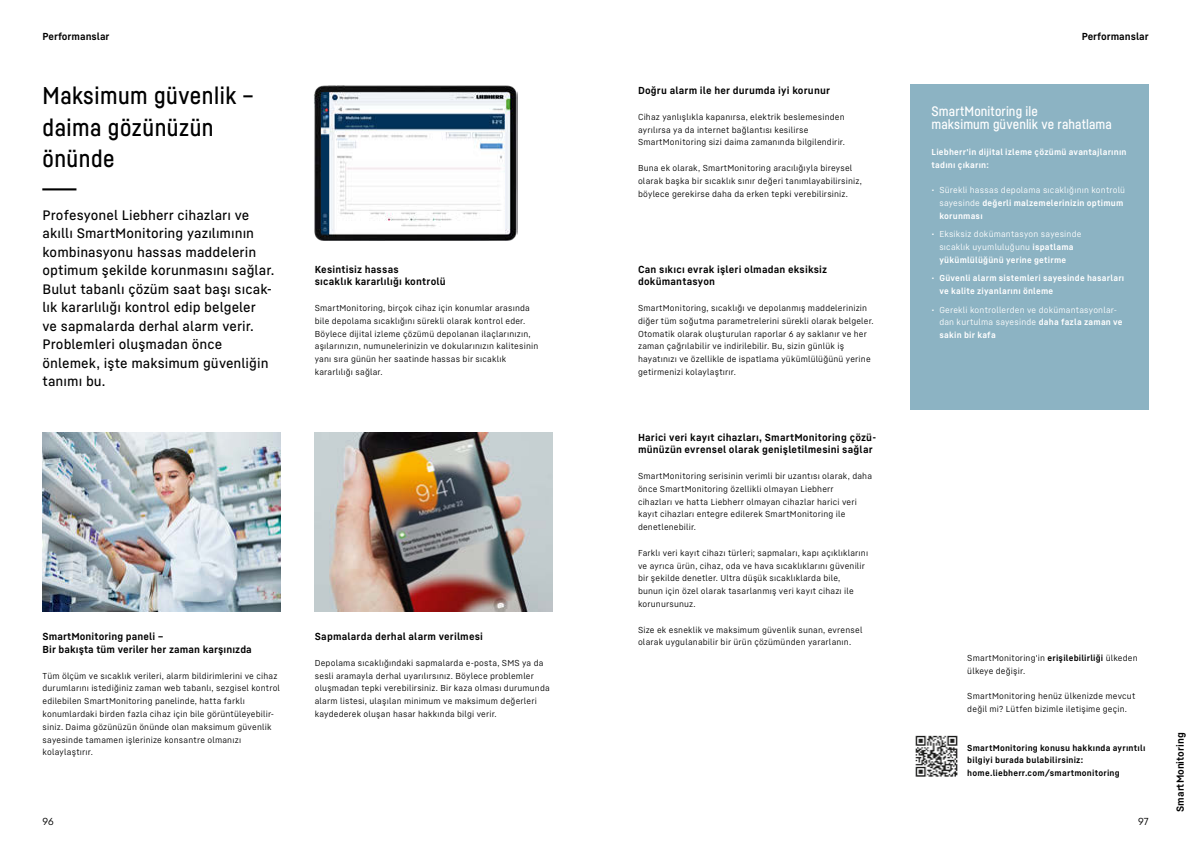
<style>
.page{position:relative;width:1191px;height:842px;background:#fff}
.page>*{position:absolute;margin:0;border:0;box-sizing:border-box;transform-origin:0 0}
.t1{font:24px/31.5px "Liebherr Head Regular 2";letter-spacing:.02em;color:#000}
.t2{font:500 13.5px/18.5px "Liebherr Text";letter-spacing:.005em;color:#000}
.t3{font:13.5px/12.8px "Liebherr Head Regular 2";letter-spacing:.005em;color:#fff}
.t4{font:700 10px/12.8px "Liebherr Text";letter-spacing:.015em;color:#000}
.t5{font:10px "Liebherr Text Regular 2";color:#000}
.t6{font:8.5px/12.8px "Liebherr Text Regular 2";letter-spacing:.02em;color:#000}
.t7{font:700 8.5px/12.8px "Liebherr Text";letter-spacing:.025em;color:#fff}
.t8{font:8.5px/12.8px "Liebherr Text Regular 2";letter-spacing:.02em;color:#fff;text-align:center}
.t9{font:700 8.5px/12.8px "Liebherr Text";letter-spacing:.025em;color:#000}
.s1{font-family:"Liebherr Text Regular 2";font-weight:400}
.s2{font-family:"Liebherr Text";font-weight:700}
</style>
<div class="page">
<img style="left:915px;top:735px;width:43px;height:42px">
<img style="left:314px;top:86px;width:203px;height:155px">
<img style="left:315px;top:432px;width:238px;height:179px">
<img style="left:43px;top:432px;width:238px;height:179px">
<div style="left:910px;top:84px;width:238px;height:326px;background:#8cb3c3"></div>
<p class="t4" style="left:43px;top:30px;width:68px">Performanslar</p>
<h1 class="t1" style="left:43px;top:79px;width:213px">Maksimum güvenlik – daima gözünüzün önünde</h1>
<h1 class="t1" style="left:43px;top:179px;width:36px">---</h1>
<p class="t2" style="left:43px;top:205px;width:233px">Profesyonel Liebherr cihazları ve akıllı SmartMonitoring yazılımının kombinasyonu hassas maddelerin optimum şekilde korunmasını sağlar.<br>Bulut tabanlı çözüm saat başı sıcak&shy;lık kararlılığı kontrol edip belgeler<br>ve sapmalarda derhal alarm verir.<br>Problemleri oluşmadan önce önlemek, işte maksimum güvenliğin tanımı bu.</p>
<p class="t4" style="left:315px;top:262px;width:132px">Kesintisiz hassas<br>sıcaklık kararlılığı kontrolü</p>
<p class="t6" style="left:315px;top:301px;width:225px">SmartMonitoring, birçok cihaz için konumlar arasında bile depolama sıcaklığını sürekli olarak kontrol eder.<br>Böylece dijital izleme çözümü depolanan ilaçlarınızın, aşılarınızın, numunelerinizin ve dokularınızın kalitesinin yanı sıra günün her saatinde hassas bir sıcaklık kararlılığı sağlar.</p>
<p class="t4" style="left:43px;top:630px;width:211px">SmartMonitoring paneli –<br>Bir bakışta tüm veriler her zaman karşınızda</p>
<p class="t6" style="left:43px;top:669px;width:239px">Tüm ölçüm ve sıcaklık verileri, alarm bildirimlerini ve cihaz durumlarını istediğiniz zaman web tabanlı, sezgisel kontrol edilebilen SmartMonitoring panelinde, hatta farklı konumlardaki birden fazla cihaz için bile görüntüleyebilir&shy;siniz. Daima gözünüzün önünde olan maksimum güvenlik sayesinde tamamen işlerinize konsantre olmanızı kolaylaştırır.</p>
<p class="t4" style="left:315px;top:630px;width:170px">Sapmalarda derhal alarm verilmesi</p>
<p class="t6" style="left:315px;top:656px;width:237px">Depolama sıcaklığındaki sapmalarda e-posta, SMS ya da sesli aramayla derhal uyarılırsınız. Böylece problemler oluşmadan tepki verebilirsiniz. Bir kaza olması durumunda alarm listesi, ulaşılan minimum ve maksimum değerleri kaydederek oluşan hasar hakkında bilgi verir.</p>
<p class="t4" style="left:638px;top:84px;width:193px">Doğru alarm ile her durumda iyi korunur</p>
<p class="t6" style="left:638px;top:110px;width:208px">Cihaz yanlışlıkla kapanırsa, elektrik beslemesinden ayrılırsa ya da internet bağlantısı kesilirse<br>SmartMonitoring sizi daima zamanında bilgilendirir.</p>
<p class="t6" style="left:638px;top:161px;width:225px">Buna ek olarak, SmartMonitoring aracılığıyla bireysel olarak başka bir sıcaklık sınır değeri tanımlayabilirsiniz, böylece gerekirse daha da erken tepki verebilirsiniz.</p>
<p class="t4" style="left:638px;top:262px;width:191px">Can sıkıcı evrak işleri olmadan eksiksiz dokümantasyon</p>
<p class="t6" style="left:638px;top:301px;width:237px">SmartMonitoring, sıcaklığı ve depolanmış maddelerinizin diğer tüm soğutma parametrelerini sürekli olarak belgeler.<br>Otomatik olarak oluşturulan raporlar 6 ay saklanır ve her zaman çağrılabilir ve indirilebilir. Bu, sizin günlük iş hayatınızı ve özellikle de ispatlama yükümlülüğünü yerine getirmenizi kolaylaştırır.</p>
<p class="t4" style="left:638px;top:430px;width:240px">Harici veri kayıt cihazları, SmartMonitoring çözü&shy;münüzün evrensel olarak genişletilmesini sağlar</p>
<p class="t6" style="left:638px;top:469px;width:235px">SmartMonitoring serisinin verimli bir uzantısı olarak, daha önce SmartMonitoring özellikli olmayan Liebherr<br>cihazları ve hatta Liebherr olmayan cihazlar harici veri kayıt cihazları entegre edilerek SmartMonitoring ile denetlenebilir.</p>
<p class="t6" style="left:638px;top:546px;width:232px">Farklı veri kayıt cihazı türleri; sapmaları, kapı açıklıklarını ve ayrıca ürün, cihaz, oda ve hava sıcaklıklarını güvenilir bir şekilde denetler. Ultra düşük sıcaklıklarda bile,<br>bunun için özel olarak tasarlanmış veri kayıt cihazı ile korunursunuz.</p>
<p class="t6" style="left:638px;top:623px;width:226px">Size ek esneklik ve maksimum güvenlik sunan, evrensel olarak uygulanabilir bir ürün çözümünden yararlanın.</p>
<p class="t4" style="left:1081px;top:30px;width:68px">Performanslar</p>
<h2 class="t3" style="left:931px;top:105px;width:182px">SmartMonitoring ile<br>maksimum güvenlik ve rahatlama</h2>
<p class="t7" style="left:931px;top:145px;width:197px">Liebherr'in dijital izleme çözümü avantajlarının tadını çıkarın:</p>
<p class="t8" style="left:931px;top:183px;width:195px">• Sürekli hassas depolama sıcaklığının kontrolü</p>
<p class="t7" style="left:939px;top:196px;width:185px"><span class="s1">sayesinde</span> değerli malzemelerinizin optimum korunması</p>
<p class="t8" style="left:931px;top:227px;width:151px">• Eksiksiz dokümantasyon sayesinde sıcaklık uyumluluğunu <span class="s2">ispatlama</span></p>
<p class="t7" style="left:939px;top:253px;width:128px">yükümlülüğünü yerine getirme</p>
<p class="t7" style="left:939px;top:271px;width:186px;text-indent:-8px"><span class="s1">•</span> Güvenli alarm sistemleri sayesinde hasarları ve kalite ziyanlarını önleme</p>
<p class="t8" style="left:939px;top:303px;width:185px;text-align:left;text-indent:-8px">• Gerekli kontrollerden ve dokümantasyonlar&shy;dan kurtulma sayesinde <span class="s2">daha fazla zaman ve</span></p>
<p class="t7" style="left:939px;top:328px;width:58px">sakin bir kafa</p>
<p class="t6" style="left:967px;top:651px;width:172px">SmartMonitoring'in <span class="s2">erişilebilirliği</span> ülkeden ülkeye değişir.</p>
<p class="t6" style="left:967px;top:690px;width:170px">SmartMonitoring henüz ülkenizde mevcut değil mi? Lütfen bizimle iletişime geçin.</p>
<p class="t9" style="left:967px;top:741px;width:180px">SmartMonitoring konusu hakkında ayrıntılı bilgiyi burada bulabilirsiniz: home.liebherr.com/smartmonitoring</p>
<p class="t5" style="left:43px;top:815px;width:13px">96</p>
<p class="t5" style="left:1138px;top:815px;width:12px">97</p>
<p class="t4" style="left:1173px;top:812px;width:81px;rotate:-90deg">SmartMonitoring</p>
</div>
